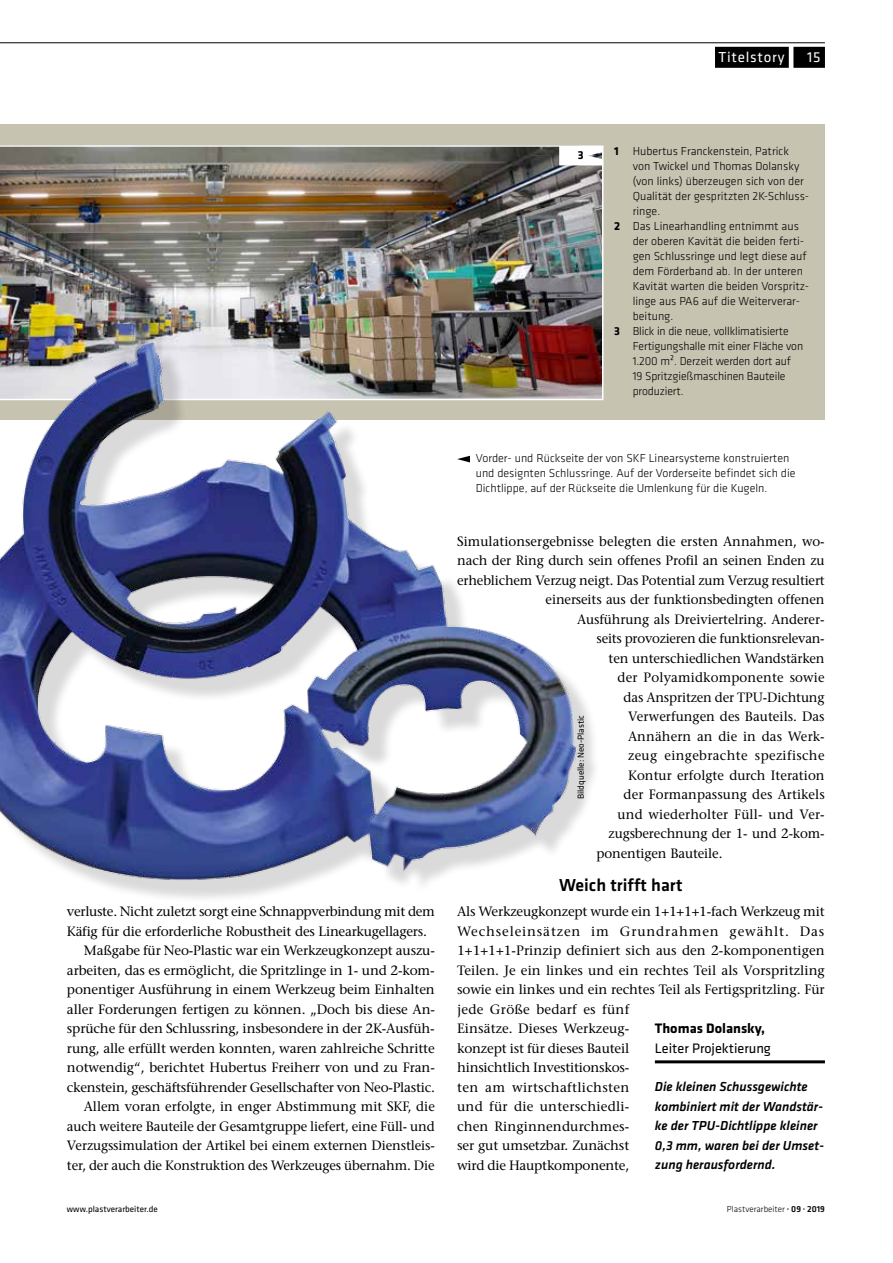
<style>
.page{position:relative;width:893px;height:1263px;background:#fff}
.page>*{position:absolute;margin:0;border:0;box-sizing:border-box;transform-origin:0 0}
.t1{font:500 18px "Klavika Basic";color:#000}
.t2{font:15px "Klavika Basic";letter-spacing:.05em;color:#fff}
.t3{font:14.25px "Klavika Basic";color:#000}
.t4{font:700 14.25px "Klavika Basic";color:#000}
.t5{font:500 13.5px/19.5px "Stone Serif Std";letter-spacing:-.01em;color:#000}
.t6{font:italic 500 13.5px/19.5px "Klavika Basic";color:#000}
.t7{font:500 13.5px "Stone Serif Std";letter-spacing:.01em;color:#000}
.t8{font:500 13.5px "Stone Serif Std";letter-spacing:.025em;color:#000}
.t9{font:500 13.5px "Stone Serif Std";letter-spacing:.015em;color:#000}
.t10{font:300 12px/15px "Klavika Basic";color:#000}
.t11{font:700 12px "Klavika Basic";color:#000}
.t12{font:9px "Klavika Basic";color:#000}
.t13{font:300 9px "Klavika Basic";color:#000}
.s1{font-weight:700}
.s2{font-weight:500}
</style>
<div class="page">
<div style="left:715px;top:47px;width:74px;height:21px;background:#000"></div>
<div style="left:793px;top:47px;width:32px;height:21px;background:#000"></div>
<hr style="left:0;top:43px;width:825px;height:1px;background:#000">
<div style="left:0;top:124px;width:825px;height:295px;background:#c6c3b1"></div>
<img style="left:0;top:145px;width:603px;height:255px">
<img style="left:0;top:317px;width:599px;height:582px">
<hr style="left:655px;top:1060px;width:170px;height:3px;background:#000">
<svg style="left:559px;top:146px;width:44px;height:19px"></svg>
<svg style="left:457px;top:456px;width:13px;height:6px"></svg>
<p class="t2" style="left:718px;top:47px;width:68px">Titelstory</p>
<p class="t2" style="left:807px;top:47px;width:15px">15</p>
<p class="t11" style="left:578px;top:146px;width:7px">3</p>
<p class="t10" style="left:614px;top:143px;width:176px"><span class="s1">1</span> Hubertus Franckenstein, Patrick</p>
<p class="t10" style="left:633px;top:158px;width:168px">von Twickel und Thomas Dolansky</p>
<p class="t10" style="left:633px;top:173px;width:173px">(von links) überzeugen sich von der</p>
<p class="t10" style="left:633px;top:188px;width:178px">Qualität der gespritzten 2K-Schluss-</p>
<p class="t10" style="left:633px;top:203px;width:29px">ringe.</p>
<p class="t10" style="left:614px;top:218px;width:186px"><span class="s1">2</span> Das Linearhandling entnimmt aus</p>
<p class="t10" style="left:633px;top:233px;width:173px">der oberen Kavität die beiden ferti-</p>
<p class="t10" style="left:633px;top:248px;width:175px">gen Schlussringe und legt diese auf</p>
<p class="t10" style="left:633px;top:263px;width:172px">dem Förderband ab. In der unteren</p>
<p class="t10" style="left:633px;top:278px;width:178px">Kavität warten die beiden Vorspritz-</p>
<p class="t10" style="left:633px;top:293px;width:169px">linge aus PA6 auf die Weiterverar-</p>
<p class="t10" style="left:633px;top:308px;width:42px">beitung.</p>
<p class="t10" style="left:614px;top:323px;width:176px"><span class="s1">3</span> Blick in die neue, vollklimatisierte</p>
<p class="t10" style="left:633px;top:338px;width:172px">Fertigungshalle mit einer Fläche von</p>
<p class="t10" style="left:633px;top:353px;width:160px">1.200 m². Derzeit werden dort auf</p>
<p class="t10" style="left:633px;top:368px;width:154px">19 Spritzgießmaschinen Bauteile</p>
<p class="t10" style="left:633px;top:383px;width:52px">produziert.</p>
<p class="t5" style="left:67px;top:902px;width:369px">verluste. Nicht zuletzt sorgt eine Schnappverbindung mit dem</p>
<p class="t5" style="left:67px;top:921px;width:362px">Käfig für die erforderliche Robustheit des Linearkugellagers.</p>
<p class="t5" style="left:84px;top:941px;width:352px">Maßgabe für Neo-Plastic war ein Werkzeugkonzept auszu-</p>
<p class="t5" style="left:67px;top:960px;width:369px">arbeiten, das es ermöglicht, die Spritzlinge in 1- und 2-kom-</p>
<p class="t5" style="left:67px;top:980px;width:369px">ponentiger Ausführung in einem Werkzeug beim Einhalten</p>
<p class="t5" style="left:67px;top:999px;width:369px">aller Forderungen fertigen zu können. „Doch bis diese An-</p>
<p class="t5" style="left:67px;top:1019px;width:369px">sprüche für den Schlussring, insbesondere in der 2K-Ausfüh-</p>
<p class="t5" style="left:67px;top:1038px;width:369px">rung, alle erfüllt werden konnten, waren zahlreiche Schritte</p>
<p class="t5" style="left:67px;top:1058px;width:369px">notwendig“, berichtet Hubertus Freiherr von und zu Fran-</p>
<p class="t5" style="left:67px;top:1077px;width:370px">ckenstein, geschäftsführender Gesellschafter von Neo-Plastic.</p>
<p class="t5" style="left:84px;top:1097px;width:352px">Allem voran erfolgte, in enger Abstimmung mit SKF, die</p>
<p class="t5" style="left:67px;top:1116px;width:369px">auch weitere Bauteile der Gesamtgruppe liefert, eine Füll- und</p>
<p class="t5" style="left:67px;top:1136px;width:369px">Verzugssimulation der Artikel bei einem externen Dienstleis-</p>
<p class="t5" style="left:67px;top:1155px;width:369px">ter, der auch die Konstruktion des Werkzeuges übernahm. Die</p>
<p class="t10" style="left:476px;top:451px;width:321px">Vorder- und Rückseite der von SKF Linearsysteme konstruierten und designten Schlussringe. Auf der Vorderseite befindet sich die<br>Dichtlippe, auf der Rückseite die Umlenkung für die Kugeln.</p>
<p class="t5" style="left:457px;top:531px;width:369px">Simulationsergebnisse belegten die ersten Annahmen, wo-</p>
<p class="t5" style="left:457px;top:551px;width:369px">nach der Ring durch sein offenes Profil an seinen Enden zu</p>
<p class="t5" style="left:457px;top:570px;width:369px">erheblichem Verzug neigt. Das Potential zum Verzug resultiert</p>
<p class="t5" style="left:546px;top:590px;width:281px">einerseits aus der funktionsbedingten offenen</p>
<p class="t5" style="left:577px;top:609px;width:249px">Ausführung als Dreiviertelring. Anderer-</p>
<p class="t5" style="left:597px;top:629px;width:230px">seits provozieren die funktionsrelevan-</p>
<p class="t5" style="left:609px;top:648px;width:218px">ten unterschiedlichen Wandstärken</p>
<p class="t9" style="left:618px;top:669px;width:209px">der Polyamidkomponente sowie</p>
<p class="t5" style="left:624px;top:687px;width:203px">das Anspritzen der TPU-Dichtung</p>
<p class="t5" style="left:628px;top:707px;width:198px">Verwerfungen des Bauteils. Das</p>
<p class="t7" style="left:628px;top:728px;width:198px">Annähern an die in das Werk-</p>
<p class="t8" style="left:628px;top:747px;width:198px">zeug eingebrachte spezifische</p>
<p class="t5" style="left:628px;top:765px;width:198px">Kontur erfolgte durch Iteration</p>
<p class="t5" style="left:624px;top:785px;width:203px">der Formanpassung des Artikels</p>
<p class="t7" style="left:618px;top:806px;width:209px">und wiederholter Füll- und Ver-</p>
<p class="t5" style="left:609px;top:824px;width:218px">zugsberechnung der 1- und 2-kom-</p>
<p class="t5" style="left:597px;top:843px;width:127px">ponentigen Bauteile.</p>
<h1 class="t1" style="left:559px;top:873px;width:125px">Weich trifft hart</h1>
<p class="t5" style="left:457px;top:902px;width:369px">Als Werkzeugkonzept wurde ein 1+1+1+1-fach Werkzeug mit Wechseleinsätzen im Grundrahmen gewählt. Das 1+1+1+1-Prinzip definiert sich aus den 2-komponentigen Teilen. Je ein linkes und ein rechtes Teil als Vorspritzling sowie ein linkes und ein rechtes Teil als Fertigspritzling. Für jede Größe bedarf es fünf<br>Einsätze. Dieses Werkzeug-<br>konzept ist für dieses Bauteil<br>hinsichtlich Investitionskos-<br>ten am wirtschaftlichsten<br>und für die unterschiedli-<br>chen Ringinnendurchmes-<br>ser gut umsetzbar. Zunächst<br>wird die Hauptkomponente,</p>
<p class="t12" style="left:575px;top:799px;width:86px;rotate:-90deg">Bildquelle: Neo-Plastic</p>
<p class="t4" style="left:655px;top:1018px;width:112px">Thomas Dolansky,</p>
<p class="t3" style="left:655px;top:1039px;width:118px">Leiter Projektierung</p>
<p class="t6" style="left:655px;top:1077px;width:171px">Die kleinen Schussgewichte kombiniert mit der Wandstär&shy;ke der TPU-Dichtlippe kleiner<br>0,3 mm, waren bei der Umset&shy;zung herausfordernd.</p>
<p class="t12" style="left:67px;top:1203px;width:92px">www.plastverarbeiter.de</p>
<p class="t13" style="left:727px;top:1203px;width:100px">Plastverarbeiter <span class="s2">· 09 · 2019</span></p>
</div>
